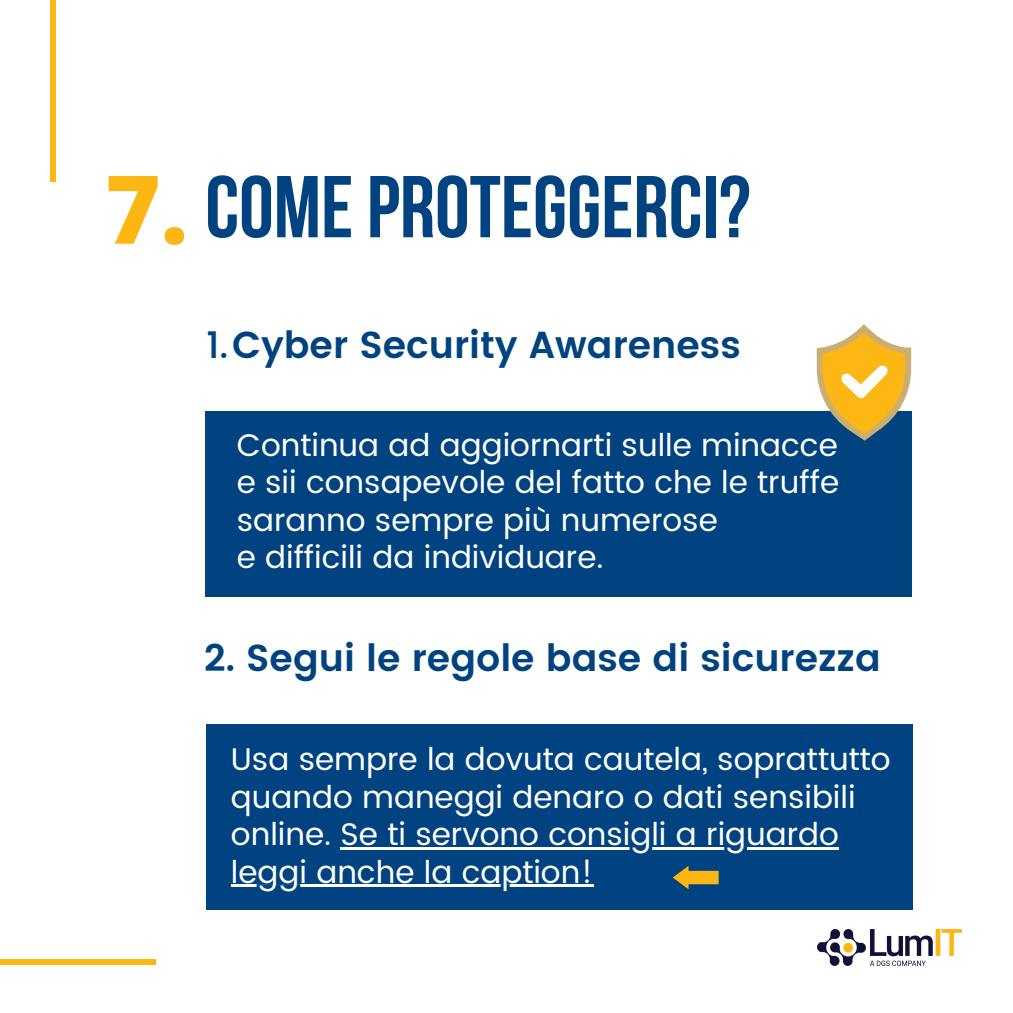
<style>
.page{position:relative;width:1013px;height:1013px;background:#fff}
.page>*{position:absolute;margin:0;border:0;box-sizing:border-box;transform-origin:0 0}
.t1{font:700 87.5px "Bebas Neue";color:#004380}
.t2{font:600 37.5px "Poppins";color:#004380}
.t3{font:31.25px/37.5px "Poppins";color:#fff}
.s1{font-family:"Open Sans";font-weight:800;font-size:95px;color:#fdb714}
.s2{font-weight:500}
</style>
<div class="page">
<div style="left:51px;top:0;width:5px;height:182px;background:#fdb714"></div>
<div style="left:0;top:959px;width:155px;height:6px;background:#fdb714"></div>
<img style="left:817px;top:929px;width:144px;height:36px">
<div style="left:205px;top:411px;width:706px;height:185px;background:#004380"></div>
<div style="left:206px;top:724px;width:706px;height:185px;background:#004380"></div>
<hr style="left:340px;top:847px;width:499px;height:2px;background:#fff">
<hr style="left:231px;top:884px;width:362px;height:3px;background:#fff">
<svg style="left:672px;top:866px;width:46px;height:23px"></svg>
<svg style="left:816px;top:324px;width:95px;height:116px"></svg>
<h1 class="t1" style="left:105px;top:172px;width:647px"><span class="s1">7.</span> COMEPROTEGGERCI?</h1>
<p class="t2" style="left:206px;top:323px;width:536px"><span class="s2">1.</span>Cyber Security Awareness</p>
<p class="t3" style="left:237px;top:426px;width:604px">Continua ad aggiornarti sulle minacce e sii consapevole del fatto che le truffe saranno sempre più numerose<br>e difficili da individuare.</p>
<p class="t2" style="left:204px;top:636px;width:678px">2. Segui le regole base di sicurezza</p>
<p class="t3" style="left:231px;top:740px;width:661px">Usa sempre la dovuta cautela, soprattutto quando maneggi denaro o dati sensibili online. Se ti servono consigli a riguardo leggi anche la caption!</p>
</div>
